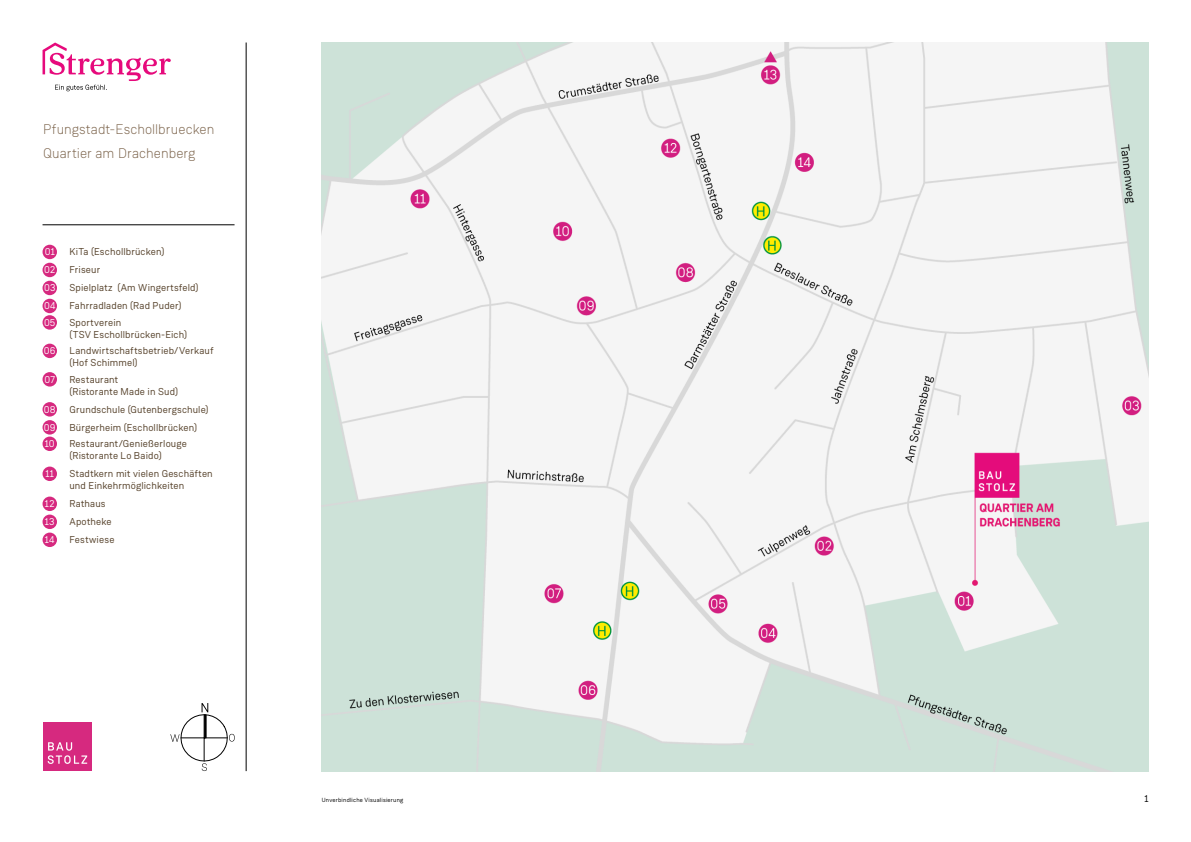
<style>
.page{position:relative;width:1191px;height:842px;background:#fff}
.page>*{position:absolute;margin:0;border:0;box-sizing:border-box;transform-origin:0 0}
._03__Subline_Intro___18pt{font:300 14px/24px "Weissenhof Grotesk";letter-spacing:.005em;color:#7c644c}
.Legende-Text-zweizeilig{font:10px/12px "Weissenhof Grotesk";letter-spacing:.015em;color:#55412a}
.Legende-Text-Standard{font:10px "Weissenhof Grotesk";letter-spacing:.015em;color:#55412a}
._04__Bullets_No___10pt{font:10px "Weissenhof Grotesk";letter-spacing:.01em;color:#fff}
._05__Page_number___10pt{font:10px "Weissenhof Grotesk";color:#000}
._05__Caption___8pt{font:6px "Weissenhof Grotesk";letter-spacing:.03em;color:#000}
</style>
<div class="page">
<hr style="left:246px;top:43px;width:1px;height:728px;background:#000">
<hr style="left:43px;top:225px;width:191px;height:1px;background:#000">
<svg style="left:170px;top:703px;width:64px;height:68px"></svg>
<div style="left:43px;top:722px;width:49px;height:49px;background:#d6297f"></div>
<svg style="left:48px;top:742px;width:39px;height:22px"></svg>
<svg style="left:43px;top:43px;width:128px;height:48px"></svg>
<img style="left:322px;top:42px;width:826px;height:729px">
<div style="left:43px;top:245px;width:14px;height:14px;background:#d6297f;border-radius:50%"></div>
<div style="left:43px;top:263px;width:14px;height:14px;background:#d6297f;border-radius:50%"></div>
<div style="left:43px;top:281px;width:14px;height:14px;background:#d6297f;border-radius:50%"></div>
<div style="left:43px;top:299px;width:14px;height:14px;background:#d6297f;border-radius:50%"></div>
<div style="left:43px;top:315px;width:14px;height:15px;background:#d6297f;border-radius:50%"></div>
<div style="left:43px;top:344px;width:14px;height:14px;background:#d6297f;border-radius:50%"></div>
<div style="left:43px;top:372px;width:14px;height:15px;background:#d6297f;border-radius:50%"></div>
<div style="left:43px;top:402px;width:14px;height:15px;background:#d6297f;border-radius:50%"></div>
<div style="left:43px;top:420px;width:14px;height:15px;background:#d6297f;border-radius:50%"></div>
<div style="left:43px;top:437px;width:14px;height:14px;background:#d6297f;border-radius:50%"></div>
<div style="left:43px;top:467px;width:14px;height:14px;background:#d6297f;border-radius:50%"></div>
<div style="left:43px;top:497px;width:14px;height:14px;background:#d6297f;border-radius:50%"></div>
<div style="left:43px;top:515px;width:14px;height:14px;background:#d6297f;border-radius:50%"></div>
<div style="left:43px;top:533px;width:14px;height:14px;background:#d6297f;border-radius:50%"></div>
<p class="_03__Subline_Intro___18pt" style="left:43px;top:117px;width:173px">Pfungstadt-Eschollbruecken<br>Quartier am Drachenberg</p>
<p class="_04__Bullets_No___10pt" style="left:45px;top:246px;width:12px">01</p>
<p class="Legende-Text-Standard" style="left:69px;top:246px;width:97px">KiTa (Eschollbrücken)</p>
<p class="_04__Bullets_No___10pt" style="left:44px;top:264px;width:13px">02</p>
<p class="Legende-Text-Standard" style="left:69px;top:264px;width:32px">Friseur</p>
<p class="_04__Bullets_No___10pt" style="left:44px;top:282px;width:13px">03</p>
<p class="Legende-Text-Standard" style="left:69px;top:282px;width:131px">Spielplatz (Am Wingertsfeld)</p>
<p class="_04__Bullets_No___10pt" style="left:44px;top:300px;width:13px">04</p>
<p class="Legende-Text-Standard" style="left:69px;top:300px;width:114px">Fahrradladen (Rad Puder)</p>
<p class="_04__Bullets_No___10pt" style="left:44px;top:316px;width:13px">05</p>
<p class="Legende-Text-zweizeilig" style="left:69px;top:316px;width:119px">Sportverein<br>(TSV Eschollbrücken-Eich)</p>
<p class="_04__Bullets_No___10pt" style="left:44px;top:345px;width:13px">06</p>
<p class="Legende-Text-zweizeilig" style="left:69px;top:345px;width:146px">Landwirtschaftsbetrieb/Verkauf (Hof Schimmel)</p>
<p class="_04__Bullets_No___10pt" style="left:44px;top:373px;width:12px">07</p>
<p class="Legende-Text-zweizeilig" style="left:69px;top:373px;width:110px">Restaurant<br>(Ristorante Made in Sud)</p>
<p class="_04__Bullets_No___10pt" style="left:44px;top:403px;width:13px">08</p>
<p class="Legende-Text-Standard" style="left:69px;top:403px;width:141px">Grundschule (Gutenbergschule)</p>
<p class="_04__Bullets_No___10pt" style="left:44px;top:421px;width:13px">09</p>
<p class="Legende-Text-Standard" style="left:69px;top:421px;width:129px">Bürgerheim (Eschollbrücken)</p>
<p class="_04__Bullets_No___10pt" style="left:45px;top:438px;width:11px">10</p>
<p class="Legende-Text-zweizeilig" style="left:69px;top:438px;width:119px">Restaurant/Genießerlouge (Ristorante Lo Baido)</p>
<p class="_04__Bullets_No___10pt" style="left:45px;top:468px;width:10px">11</p>
<p class="Legende-Text-zweizeilig" style="left:69px;top:468px;width:145px">Stadtkern mit vielen Geschäften und Einkehrmöglichkeiten</p>
<p class="_04__Bullets_No___10pt" style="left:45px;top:498px;width:11px">12</p>
<p class="Legende-Text-Standard" style="left:69px;top:498px;width:38px">Rathaus</p>
<p class="_04__Bullets_No___10pt" style="left:45px;top:516px;width:11px">13</p>
<p class="Legende-Text-Standard" style="left:69px;top:516px;width:44px">Apotheke</p>
<p class="_04__Bullets_No___10pt" style="left:45px;top:534px;width:11px">14</p>
<p class="Legende-Text-Standard" style="left:69px;top:534px;width:47px">Festwiese</p>
<p class="_05__Caption___8pt" style="left:322px;top:796px;width:83px">Unverbindliche Visualisierung</p>
<p class="_05__Page_number___10pt" style="left:1144px;top:792px;width:6px">1</p>
</div>
